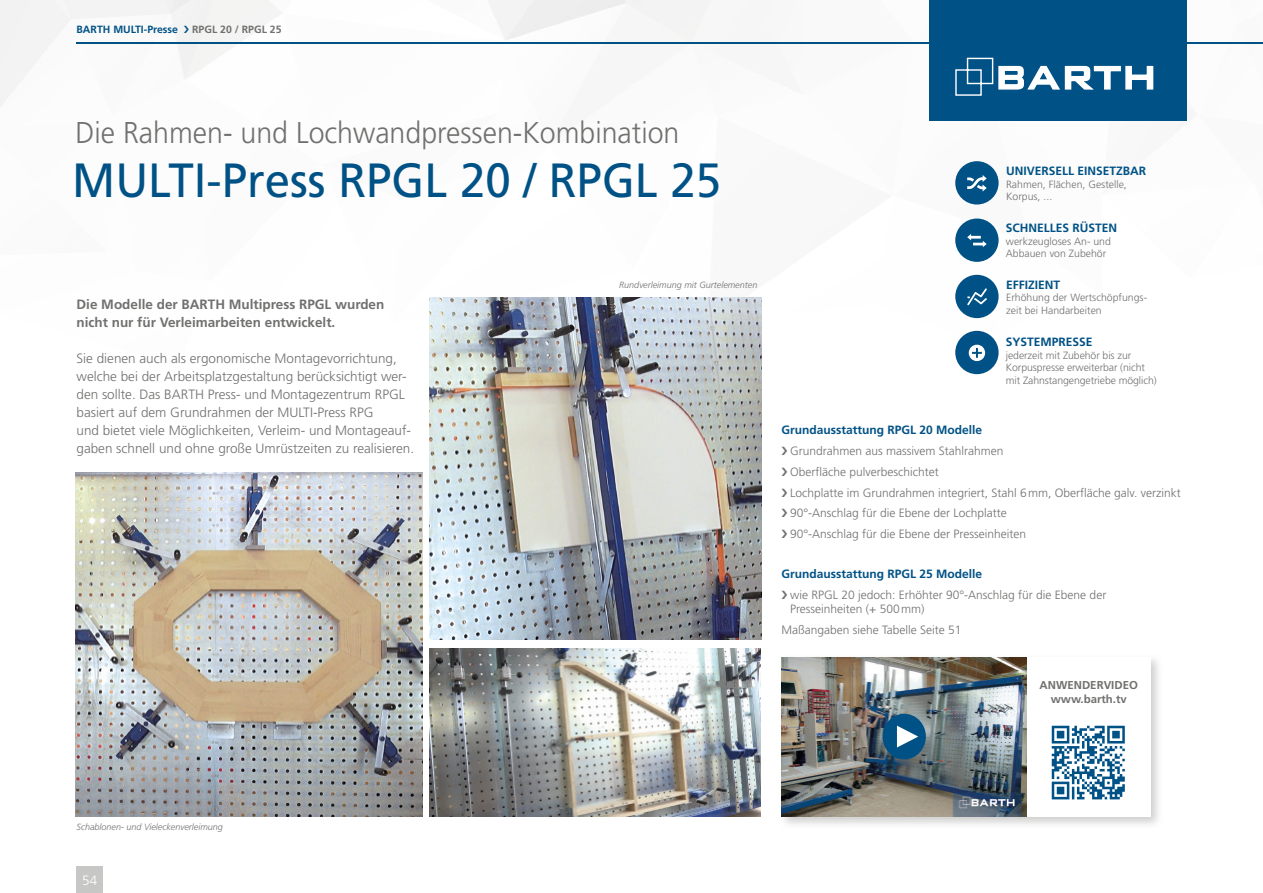
<style>
.page{position:relative;width:1263px;height:893px;background:#fff}
.page>*{position:absolute;margin:0;border:0;box-sizing:border-box;transform-origin:0 0}
.t1{font:48px "Frutiger";color:#005286;scale:.95 1}
.t2{font:300 30px "Frutiger";color:#70706f;scale:.95 1}
.t3{font:300 13.5px/18px "Frutiger";color:#70706f}
.t4{font:700 13.5px/18px "Frutiger";color:#70706f}
.t5{font:300 13.5px "Frutiger";color:#fff}
.t6{font:300 12px/20.9px "Frutiger";color:#70706f}
.t7{font:700 12px "Frutiger";color:#005286}
.t8{font:700 11.4px/13.6px "Frutiger";color:#70706f;text-align:center}
.t9{font:300 10.5px/12.6px "Frutiger";color:#70706f}
.t10{font:700 10.5px "Frutiger";color:#005286}
.t11{font:700 10.5px "Frutiger";color:#70706f}
.t12{font:italic 300 9px "Frutiger";color:#70706f}
</style>
<div class="page">
<img style="left:0;top:0;width:1263px;height:483px">
<hr style="left:77px;top:42px;width:1186px;height:1px;background:#005286">
<div style="left:928px;top:0;width:258px;height:120px;background:#005286"></div>
<svg style="left:955px;top:58px;width:198px;height:38px"></svg>
<img style="left:75px;top:472px;width:347px;height:345px">
<img style="left:430px;top:298px;width:331px;height:342px">
<img style="left:430px;top:648px;width:331px;height:168px">
<div style="left:955px;top:161px;width:43px;height:44px;background:#005286;border-radius:50%"></div>
<svg style="left:967px;top:175px;width:20px;height:17px"></svg>
<div style="left:955px;top:275px;width:43px;height:43px;background:#005286;border-radius:50%"></div>
<svg style="left:967px;top:288px;width:20px;height:17px"></svg>
<div style="left:955px;top:331px;width:43px;height:43px;background:#005286;border-radius:50%"></div>
<svg style="left:969px;top:345px;width:16px;height:16px"></svg>
<div style="left:955px;top:219px;width:43px;height:43px;background:#005286;border-radius:50%"></div>
<svg style="left:967px;top:234px;width:20px;height:13px"></svg>
<div style="left:77px;top:866px;width:26px;height:27px;background:#c7c7c6"></div>
<img style="left:781px;top:659px;width:378px;height:166px">
<div style="left:781px;top:657px;width:370px;height:159px;background:#fff"></div>
<img style="left:781px;top:657px;width:246px;height:159px">
<div style="left:882px;top:714px;width:44px;height:45px;background:#005286;border-radius:50%"></div>
<svg style="left:897px;top:726px;width:21px;height:21px"></svg>
<svg style="left:1052px;top:726px;width:73px;height:73px"></svg>
<svg style="left:184px;top:26px;width:5px;height:7px"></svg>
<svg style="left:782px;top:447px;width:5px;height:8px"></svg>
<svg style="left:782px;top:467px;width:5px;height:9px"></svg>
<p class="t10" style="left:77px;top:23px;width:103px">BARTH MULTI-Presse</p>
<p class="t11" style="left:192px;top:23px;width:91px">RPGL 20 / RPGL 25</p>
<h2 class="t2" style="left:75px;top:115px;width:637px">Die Rahmen- und Lochwandpressen-Kombination</h2>
<h1 class="t1" style="left:72px;top:152px;width:684px">MULTI-Press RPGL 20 / RPGL 25</h1>
<p class="t4" style="left:76px;top:296px;width:309px">Die Modelle der BARTH Multipress RPGL wurden nicht nur für Verleimarbeiten entwickelt.</p>
<p class="t3" style="left:76px;top:350px;width:339px">Sie dienen auch als ergonomische Montagevorrichtung, welche bei der Arbeitsplatzgestaltung berücksichtigt wer&shy;den sollte. Das BARTH Press- und Montagezentrum RPGL basiert auf dem Grundrahmen der MULTI-Press RPG<br>und bietet viele Möglichkeiten, Verleim- und Montageauf&shy;gaben schnell und ohne große Umrüstzeiten zu realisieren.</p>
<p class="t12" style="left:619px;top:280px;width:140px">Rundverleimung mit Gurtelementen</p>
<p class="t7" style="left:1006px;top:164px;width:142px">UNIVERSELL EINSETZBAR</p>
<p class="t9" style="left:1006px;top:178px;width:122px">Rahmen, Flächen, Gestelle,<br>Korpus, ...</p>
<p class="t7" style="left:1006px;top:221px;width:113px">SCHNELLES RÜSTEN</p>
<p class="t9" style="left:1006px;top:235px;width:107px">werkzeugloses An- und<br>Abbauen von Zubehör</p>
<p class="t7" style="left:1006px;top:277px;width:56px">EFFIZIENT</p>
<p class="t9" style="left:1006px;top:291px;width:143px">Erhöhung der Wertschöpfungs&shy;zeit bei Handarbeiten</p>
<p class="t7" style="left:1006px;top:335px;width:88px">SYSTEMPRESSE</p>
<p class="t9" style="left:1006px;top:349px;width:152px">jederzeit mit Zubehör bis zur<br>Korpuspresse erweiterbar (nicht mit Zahnstangengetriebe möglich)</p>
<p class="t7" style="left:781px;top:423px;width:202px">Grundausstattung RPGL 20 Modelle</p>
<p class="t6" style="left:790px;top:440px;width:392px">Grundrahmen aus massivem Stahlrahmen<br>Oberfläche pulverbeschichtet<br>Lochplatte im Grundrahmen integriert, Stahl 6 mm, Oberfläche galv. verzinkt 90°-Anschlag für die Ebene der Lochplatte<br>90°-Anschlag für die Ebene der Presseinheiten</p>
<p class="t7" style="left:781px;top:567px;width:202px">Grundausstattung RPGL 25 Modelle</p>
<p class="t6" style="left:790px;top:587px;width:318px;line-height:14.4px">wie RPGL 20 jedoch: Erhöhter 90°-Anschlag für die Ebene der<br>Presseinheiten (+ 500 mm)</p>
<p class="t6" style="left:781px;top:619px;width:182px">Maßangaben siehe Tabelle Seite 51</p>
<p class="t8" style="left:1039px;top:678px;width:100px">ANWENDERVIDEO www.barth.tv</p>
<p class="t12" style="left:77px;top:822px;width:148px">Schablonen- und Vieleckenverleimung</p>
<p class="t5" style="left:82px;top:873px;width:17px">54</p>
</div>
